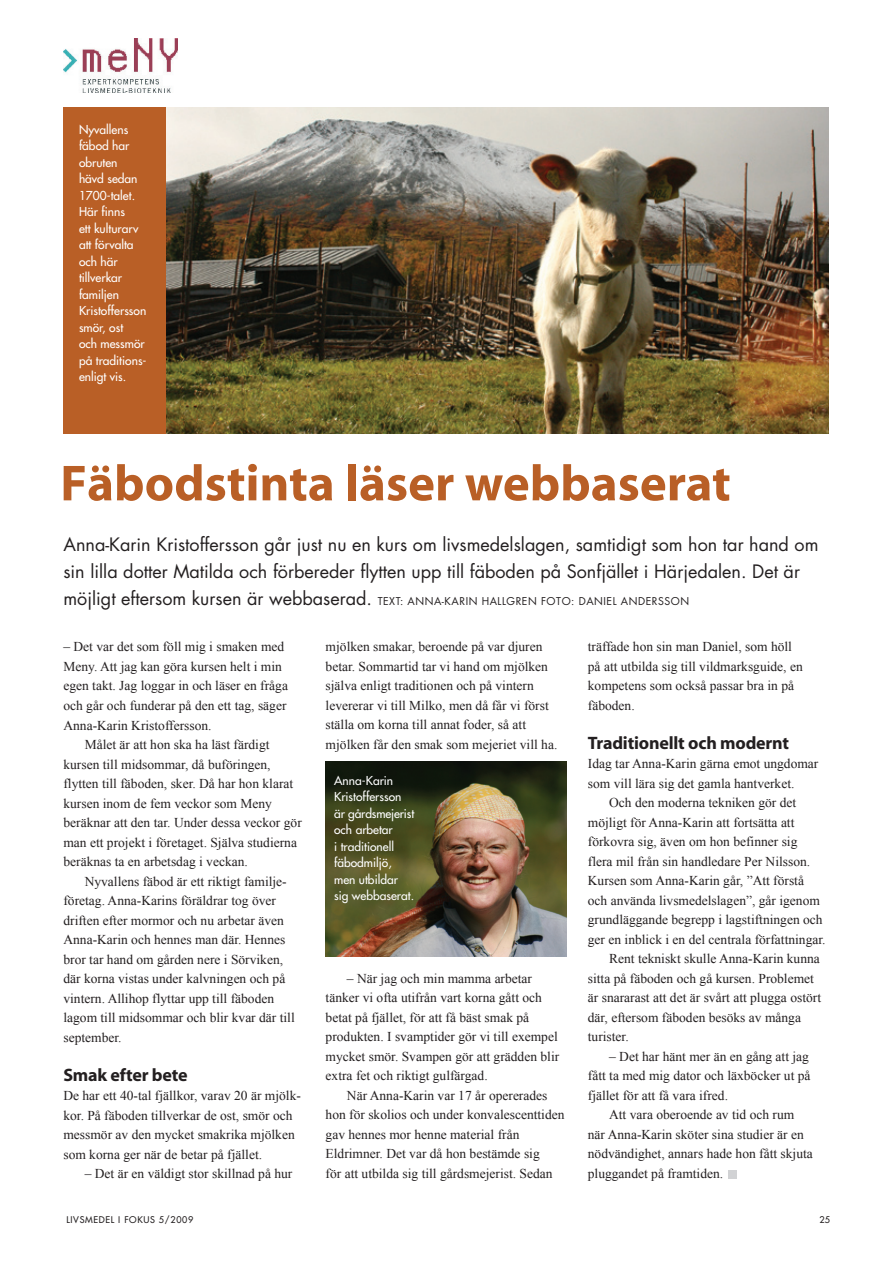
<style>
.page{position:relative;width:893px;height:1263px;background:#fff}
.page>*{position:absolute;margin:0;border:0;box-sizing:border-box;transform-origin:0 0}
.Huvudrubrik_bold{font:700 51px "Myriad";color:#b95f26}
.ingress_12_pkt{font:18px/27px "Futura";color:#231f20}
.Mellanrubrik{font:700 18px "Myriad";letter-spacing:-.01em;color:#231f20}
.brödtext_9_pkt{font:13.5px/19.5px "Times New Roman";color:#231f20}
.fakta_bildtext_8_11{font:12px/16.5px "Futura";color:#fff}
.brödtext_9_pkt-2{font:12px/16.5px "Futura";color:#fff}
.ingress_12_pkt-2{font:10.5px "Futura";letter-spacing:.05em;color:#231f20}
.Pagina_höger{font:9px "Futura";letter-spacing:.075em;color:#231f20}
.s1{font-size:18px}
</style>
<div class="page">
<div style="left:63px;top:107px;width:104px;height:326px;background:#b95f26"></div>
<img style="left:326px;top:762px;width:241px;height:194px">
<img style="left:166px;top:107px;width:663px;height:326px">
<img style="left:64px;top:39px;width:114px;height:54px">
<div style="left:728px;top:1170px;width:8px;height:9px;background:#d1d2d4"></div>
<p class="fakta_bildtext_8_11" style="left:79px;top:121px;width:69px">Nyvallens fäbod har obruten<br>hävd sedan<br>1700-talet.<br>Här finns<br>ett kulturarv att förvalta och här tillverkar familjen<br>Kristoffersson smör, ost<br>och messmör</p>
<p class="fakta_bildtext_8_11" style="left:79px;top:352px;width:69px">på traditions&shy;enligt vis.</p>
<p class="Huvudrubrik_bold" style="left:60px;top:457px;width:672px">Fäbodstinta läser webbaserat</p>
<p class="ingress_12_pkt" style="left:63px;top:530px;width:757px">Anna-Karin Kristoffersson går just nu en kurs om livsmedelslagen, samtidigt som hon tar hand om sin lilla dotter Matilda och förbereder flytten upp till fäboden på Sonfjället i Härjedalen. Det är</p>
<p class="ingress_12_pkt-2" style="left:63px;top:593px;width:627px"><span class="s1">möjligt eftersom kursen är webbaserad.</span> Text: Anna-Karin Hallgren Foto: Daniel Andersson</p>
<p class="brödtext_9_pkt" style="left:63px;top:637px;width:222px">– Det var det som föll mig i smaken med</p>
<p class="brödtext_9_pkt" style="left:63px;top:656px;width:220px">Meny. Att jag kan göra kursen helt i min</p>
<p class="brödtext_9_pkt" style="left:63px;top:676px;width:226px">egen takt. Jag loggar in och läser en fråga</p>
<p class="brödtext_9_pkt" style="left:63px;top:695px;width:225px">och går och funderar på den ett tag, säger</p>
<p class="brödtext_9_pkt" style="left:63px;top:715px;width:150px">Anna-Karin Kristoffersson.</p>
<p class="brödtext_9_pkt" style="left:85px;top:734px;width:186px">Målet är att hon ska ha läst färdigt</p>
<p class="brödtext_9_pkt" style="left:63px;top:754px;width:209px">kursen till midsommar, då buföringen,</p>
<p class="brödtext_9_pkt" style="left:63px;top:773px;width:231px">flytten till fäboden, sker. Då har hon klarat</p>
<p class="brödtext_9_pkt" style="left:63px;top:793px;width:210px">kursen inom de fem veckor som Meny</p>
<p class="brödtext_9_pkt" style="left:63px;top:812px;width:240px">beräknar att den tar. Under dessa veckor gör</p>
<p class="brödtext_9_pkt" style="left:63px;top:832px;width:235px">man ett projekt i företaget. Själva studierna</p>
<p class="brödtext_9_pkt" style="left:63px;top:851px;width:186px">beräknas ta en arbetsdag i veckan.</p>
<p class="brödtext_9_pkt" style="left:85px;top:871px;width:204px">Nyvallens fäbod är ett riktigt familje-</p>
<p class="brödtext_9_pkt" style="left:63px;top:890px;width:214px">företag. Anna-Karins föräldrar tog över</p>
<p class="brödtext_9_pkt" style="left:63px;top:910px;width:222px">driften efter mormor och nu arbetar även</p>
<p class="brödtext_9_pkt" style="left:63px;top:929px;width:223px">Anna-Karin och hennes man där. Hennes</p>
<p class="brödtext_9_pkt" style="left:63px;top:949px;width:221px">bror tar hand om gården nere i Sörviken,</p>
<p class="brödtext_9_pkt" style="left:63px;top:968px;width:223px">där korna vistas under kalvningen och på</p>
<p class="brödtext_9_pkt" style="left:63px;top:988px;width:212px">vintern. Allihop flyttar upp till fäboden</p>
<p class="brödtext_9_pkt" style="left:63px;top:1007px;width:233px">lagom till midsommar och blir kvar där till</p>
<p class="brödtext_9_pkt" style="left:63px;top:1027px;width:60px">september.</p>
<p class="Mellanrubrik" style="left:63px;top:1065px;width:126px">Smak efter bete</p>
<p class="brödtext_9_pkt" style="left:63px;top:1085px;width:239px">De har ett 40-tal fjällkor, varav 20 är mjölk&shy;kor. På fäboden tillverkar de ost, smör och messmör av den mycket smakrika mjölken som korna ger när de betar på fjället.</p>
<p class="brödtext_9_pkt" style="left:85px;top:1163px;width:209px">– Det är en väldigt stor skillnad på hur</p>
<p class="brödtext_9_pkt" style="left:326px;top:637px;width:233px">mjölken smakar, beroende på var djuren betar. Sommartid tar vi hand om mjölken själva enligt traditionen och på vintern levererar vi till Milko, men då får vi först ställa om korna till annat foder, så att mjölken får den smak som mejeriet vill ha.</p>
<p class="brödtext_9_pkt-2" style="left:334px;top:772px;width:82px">Anna-Karin<br>Kristoffersson är gårdsmejerist och arbetar<br>i traditionell fäbodmiljö, men utbildar sig webbaserat.</p>
<p class="brödtext_9_pkt" style="left:347px;top:968px;width:187px">– När jag och min mamma arbetar</p>
<p class="brödtext_9_pkt" style="left:326px;top:988px;width:218px">tänker vi ofta utifrån vart korna gått och</p>
<p class="brödtext_9_pkt" style="left:326px;top:1007px;width:205px">betat på fjället, för att få bäst smak på</p>
<p class="brödtext_9_pkt" style="left:326px;top:1027px;width:234px">produkten. I svamptider gör vi till exempel</p>
<p class="brödtext_9_pkt" style="left:326px;top:1046px;width:235px">mycket smör. Svampen gör att grädden blir</p>
<p class="brödtext_9_pkt" style="left:326px;top:1066px;width:164px">extra fet och riktigt gulfärgad.</p>
<p class="brödtext_9_pkt" style="left:347px;top:1085px;width:202px">När Anna-Karin var 17 år opererades</p>
<p class="brödtext_9_pkt" style="left:326px;top:1105px;width:240px">hon för skolios och under konvalescenttiden</p>
<p class="brödtext_9_pkt" style="left:326px;top:1124px;width:195px">gav hennes mor henne material från</p>
<p class="brödtext_9_pkt" style="left:326px;top:1144px;width:216px">Eldrimner. Det var då hon bestämde sig</p>
<p class="brödtext_9_pkt" style="left:326px;top:1163px;width:228px">för att utbilda sig till gårdsmejerist. Sedan</p>
<p class="brödtext_9_pkt" style="left:588px;top:637px;width:216px">träffade hon sin man Daniel, som höll på att utbilda sig till vildmarksguide, en kompetens som också passar bra in på fäboden.</p>
<p class="Mellanrubrik" style="left:588px;top:733px;width:203px">Traditionellt och modernt</p>
<p class="brödtext_9_pkt" style="left:588px;top:754px;width:232px">Idag tar Anna-Karin gärna emot ungdomar som vill lära sig det gamla hantverket.</p>
<p class="brödtext_9_pkt" style="left:609px;top:793px;width:189px">Och den moderna tekniken gör det</p>
<p class="brödtext_9_pkt" style="left:588px;top:812px;width:208px">möjligt för Anna-Karin att fortsätta att</p>
<p class="brödtext_9_pkt" style="left:588px;top:832px;width:211px">förkovra sig, även om hon befinner sig</p>
<p class="brödtext_9_pkt" style="left:588px;top:851px;width:224px">flera mil från sin handledare Per Nilsson.</p>
<p class="brödtext_9_pkt" style="left:588px;top:871px;width:218px">Kursen som Anna-Karin går, ”Att förstå</p>
<p class="brödtext_9_pkt" style="left:588px;top:890px;width:234px">och använda livsmedelslagen”, går igenom</p>
<p class="brödtext_9_pkt" style="left:588px;top:910px;width:236px">grundläggande begrepp i lagstiftningen och</p>
<p class="brödtext_9_pkt" style="left:588px;top:929px;width:239px">ger en inblick i en del centrala författningar.</p>
<p class="brödtext_9_pkt" style="left:609px;top:949px;width:212px">Rent tekniskt skulle Anna-Karin kunna</p>
<p class="brödtext_9_pkt" style="left:588px;top:968px;width:228px">sitta på fäboden och gå kursen. Problemet</p>
<p class="brödtext_9_pkt" style="left:588px;top:988px;width:235px">är snararast att det är svårt att plugga ostört</p>
<p class="brödtext_9_pkt" style="left:588px;top:1007px;width:215px">där, eftersom fäboden besöks av många</p>
<p class="brödtext_9_pkt" style="left:588px;top:1027px;width:42px">turister.</p>
<p class="brödtext_9_pkt" style="left:609px;top:1046px;width:201px">– Det har hänt mer än en gång att jag</p>
<p class="brödtext_9_pkt" style="left:588px;top:1066px;width:224px">fått ta med mig dator och läxböcker ut på</p>
<p class="brödtext_9_pkt" style="left:588px;top:1085px;width:142px">fjället för att få vara ifred.</p>
<p class="brödtext_9_pkt" style="left:609px;top:1105px;width:187px">Att vara oberoende av tid och rum</p>
<p class="brödtext_9_pkt" style="left:588px;top:1124px;width:217px">när Anna-Karin sköter sina studier är en</p>
<p class="brödtext_9_pkt" style="left:588px;top:1144px;width:226px">nödvändighet, annars hade hon fått skjuta</p>
<p class="brödtext_9_pkt" style="left:588px;top:1163px;width:137px">pluggandet på framtiden.</p>
<p class="Pagina_höger" style="left:66px;top:1214px;width:128px">LIVSMEDEL I FOKUS 5/2009</p>
<p class="Pagina_höger" style="left:819px;top:1214px;width:12px">25</p>
</div>
